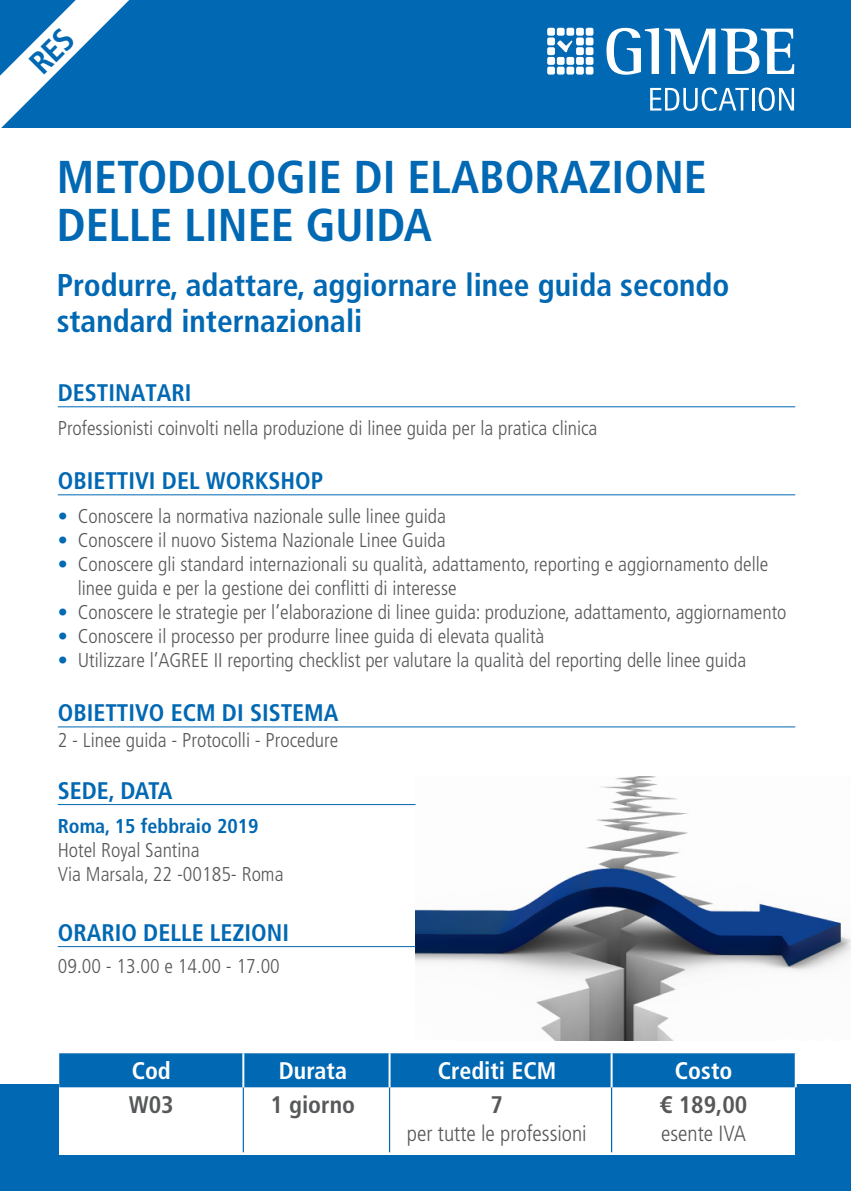
<style>
.page{position:relative;width:851px;height:1191px;background:#fff}
.page>*{position:absolute;margin:0;border:0;box-sizing:border-box;transform-origin:0 0}
.t1{font:700 condensed 46px "Frutiger LT Std";color:#0168b3}
.t2{font:700 condensed 31.6px/36px "Frutiger LT Std";color:#0168b3}
.t3{font:700 condensed 24px "Frutiger LT Std";color:#0168b3}
.t4{font:700 condensed 24px "Frutiger LT Std";color:#fff}
.t5{font:700 condensed 24px "Frutiger LT Std";color:#57585a}
.t6{font:700 condensed 24px "Frutiger LT Std";letter-spacing:-.02em;color:#0168b3}
.t7{font:300 condensed 22px "Frutiger LT Std";color:#57585a}
.t8{font:300 condensed 20px/24px "Frutiger LT Std";color:#57585a}
.s1{font-weight:400;color:#0168b3}
.s2{font-weight:700;color:#0168b3}
</style>
<div class="page">
<img style="left:415px;top:776px;width:435px;height:264px">
<hr style="left:58px;top:406px;width:737px;height:1px;background:#0168b3">
<hr style="left:58px;top:494px;width:737px;height:1px;background:#0168b3">
<hr style="left:58px;top:726px;width:737px;height:1px;background:#0168b3">
<div style="left:0;top:0;width:850px;height:127px;background:#0168b3"></div>
<div style="left:0;top:1085px;width:850px;height:106px;background:#0168b3"></div>
<svg style="left:606px;top:28px;width:109px;height:47px"></svg>
<svg style="left:721px;top:29px;width:73px;height:45px"></svg>
<div style="left:547px;top:28px;width:8px;height:8px;background:#fff;border-radius:2px"></div>
<div style="left:556px;top:28px;width:8px;height:8px;background:#fff;border-radius:2px"></div>
<div style="left:566px;top:28px;width:8px;height:8px;background:#fff;border-radius:2px"></div>
<div style="left:576px;top:28px;width:7px;height:8px;background:#fff;border-radius:2px"></div>
<div style="left:585px;top:28px;width:8px;height:8px;background:#fff;border-radius:2px"></div>
<div style="left:547px;top:37px;width:8px;height:8px;background:#fff;border-radius:2px"></div>
<div style="left:576px;top:37px;width:7px;height:8px;background:#fff;border-radius:2px"></div>
<div style="left:585px;top:37px;width:8px;height:8px;background:#fff;border-radius:2px"></div>
<div style="left:547px;top:47px;width:8px;height:8px;background:#fff;border-radius:2px"></div>
<div style="left:576px;top:47px;width:7px;height:8px;background:#fff;border-radius:2px"></div>
<div style="left:585px;top:47px;width:8px;height:8px;background:#fff;border-radius:2px"></div>
<div style="left:547px;top:57px;width:8px;height:8px;background:#fff;border-radius:2px"></div>
<div style="left:556px;top:57px;width:8px;height:8px;background:#fff;border-radius:2px"></div>
<div style="left:566px;top:57px;width:8px;height:8px;background:#fff;border-radius:2px"></div>
<div style="left:576px;top:57px;width:7px;height:8px;background:#fff;border-radius:2px"></div>
<div style="left:585px;top:57px;width:8px;height:8px;background:#fff;border-radius:2px"></div>
<div style="left:547px;top:67px;width:8px;height:8px;background:#fff;border-radius:2px"></div>
<div style="left:556px;top:67px;width:8px;height:8px;background:#fff;border-radius:2px"></div>
<div style="left:566px;top:67px;width:8px;height:8px;background:#fff;border-radius:2px"></div>
<div style="left:576px;top:67px;width:7px;height:8px;background:#fff;border-radius:2px"></div>
<div style="left:585px;top:67px;width:8px;height:8px;background:#fff;border-radius:2px"></div>
<svg style="left:650px;top:88px;width:98px;height:23px"></svg>
<hr style="left:751px;top:88px;width:3px;height:23px;background:#fff">
<svg style="left:758px;top:88px;width:36px;height:23px"></svg>
<svg style="left:557px;top:40px;width:15px;height:12px"></svg>
<div style="left:59px;top:1053px;width:735px;height:102px;background:#fff"></div>
<div style="left:59px;top:1053px;width:735px;height:34px;background:#0168b3"></div>
<hr style="left:243px;top:1087px;width:1px;height:65px;background:#0168b3">
<hr style="left:389px;top:1087px;width:1px;height:65px;background:#0168b3">
<hr style="left:611px;top:1087px;width:1px;height:65px;background:#0168b3">
<hr style="left:242px;top:1053px;width:2px;height:34px;background:#fff">
<hr style="left:388px;top:1053px;width:2px;height:34px;background:#fff">
<hr style="left:610px;top:1053px;width:2px;height:34px;background:#fff">
<hr style="left:794px;top:1053px;width:2px;height:34px;background:#fff">
<hr style="left:58px;top:804px;width:357px;height:1px;background:#0168b3">
<hr style="left:58px;top:946px;width:357px;height:1px;background:#0168b3">
<svg style="left:0;top:0;width:129px;height:128px"></svg>
<p class="t1" style="left:57px;top:150px;width:651px">METODOLOGIE DI ELABORAZIONE</p>
<p class="t1" style="left:57px;top:198px;width:376px">DELLE LINEE GUIDA</p>
<p class="t2" style="left:57px;top:267px;width:674px">Produrre, adattare, aggiornare linee guida secondo standard internazionali</p>
<p class="t3" style="left:58px;top:378px;width:135px">DESTINATARI</p>
<p class="t8" style="left:58px;top:416px;width:541px">Professionisti coinvolti nella produzione di linee guida per la pratica clinica</p>
<p class="t3" style="left:58px;top:466px;width:267px">OBIETTIVI DEL WORKSHOP</p>
<p class="t8" style="left:58px;top:504px;width:389px"><span class="s1">•</span> Conoscere la normativa nazionale sulle linee guida</p>
<p class="t8" style="left:58px;top:528px;width:389px"><span class="s1">•</span> Conoscere il nuovo Sistema Nazionale Linee Guida</p>
<p class="t8" style="left:78px;top:552px;width:692px;text-indent:-20px"><span class="s1">•</span> Conoscere gli standard internazionali su qualità, adattamento, reporting e aggiornamento delle linee guida e per la gestione dei conflitti di interesse</p>
<p class="t8" style="left:58px;top:600px;width:730px"><span class="s1">•</span> Conoscere le strategie per l’elaborazione di linee guida: produzione, adattamento, aggiornamento</p>
<p class="t8" style="left:58px;top:624px;width:488px"><span class="s1">•</span> Conoscere il processo per produrre linee guida di elevata qualità</p>
<p class="t8" style="left:58px;top:648px;width:690px"><span class="s1">•</span> Utilizzare l’AGREE II reporting checklist per valutare la qualità del reporting delle linee guida</p>
<p class="t3" style="left:58px;top:698px;width:282px">OBIETTIVO ECM DI SISTEMA</p>
<p class="t8" style="left:58px;top:728px;width:282px">2 - Linee guida - Protocolli - Procedure</p>
<p class="t6" style="left:58px;top:776px;width:116px">SEDE, DATA</p>
<p class="t8" style="left:58px;top:814px;width:227px"><span class="s2">Roma, 15 febbraio 2019<br></span>Hotel Royal Santina<br>Via Marsala, 22 -00185- Roma</p>
<p class="t3" style="left:58px;top:918px;width:233px">ORARIO DELLE LEZIONI</p>
<p class="t8" style="left:58px;top:954px;width:223px">09.00 - 13.00 e 14.00 - 17.00</p>
<p class="t4" style="left:132px;top:1056px;width:41px">Cod</p>
<p class="t4" style="left:279px;top:1056px;width:70px">Durata</p>
<p class="t4" style="left:437px;top:1056px;width:120px">Crediti ECM</p>
<p class="t4" style="left:674px;top:1056px;width:59px">Costo</p>
<p class="t5" style="left:129px;top:1090px;width:46px">W03</p>
<p class="t5" style="left:270px;top:1090px;width:86px">1 giorno</p>
<p class="t5" style="left:490px;top:1090px;width:14px">7</p>
<p class="t7" style="left:407px;top:1121px;width:181px">per tutte le professioni</p>
<p class="t5" style="left:660px;top:1090px;width:89px">€ 189,00</p>
<p class="t7" style="left:661px;top:1121px;width:86px">esente IVA</p>
</div>
